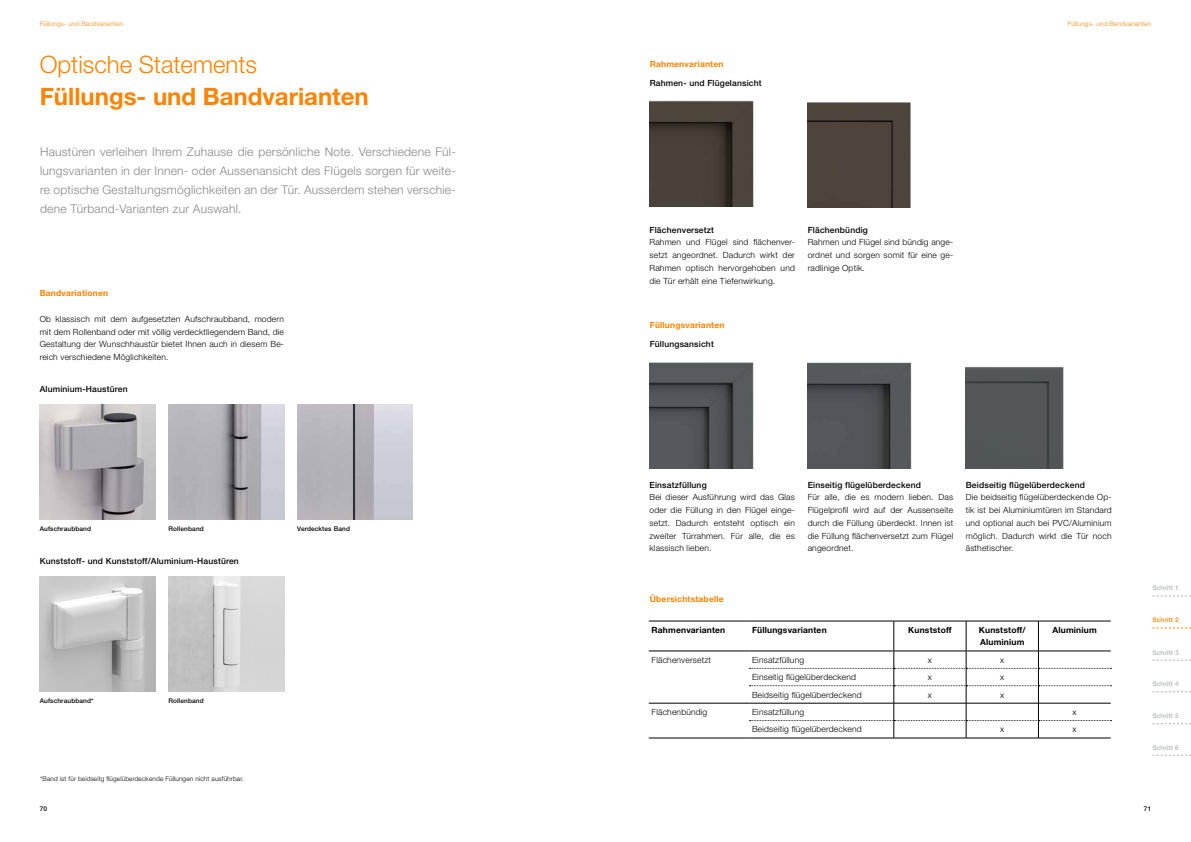
<style>
.page{position:relative;width:1191px;height:842px;background:#fff}
.page>*{position:absolute;margin:0;border:0;box-sizing:border-box;transform-origin:0 0}
.t1{font:700 24px "Helvetica Neue LT Std";color:#ff8300}
.t2{font:300 24px "Helvetica Neue LT Std";color:#ff8300}
.t3{font:300 12px/19.1px "Helvetica Neue LT Std";letter-spacing:.02em;color:#87888a;text-align:justify}
.t4{font:300 8.5px/12.8px "Helvetica Neue LT Std";letter-spacing:.02em;color:#000;text-align:justify}
.t5{font:500 8.5px "Helvetica Neue LT Std";letter-spacing:.02em;color:#000}
.t6{font:700 8.5px/12.5px "Helvetica Neue LT Std";letter-spacing:.02em;color:#000}
.t7{font:700 8.5px "Helvetica Neue LT Std";letter-spacing:.02em;color:#ff8300}
.t8{font:500 6.5px "Helvetica Neue LT Std";letter-spacing:.02em;color:#000}
.t9{font:300 6.5px "Helvetica Neue LT Std";letter-spacing:.02em;color:#000}
.t10{font:300 6.5px "Helvetica Neue LT Std";letter-spacing:.02em;color:#ff8300}
.t11{font:500 6.5px "Helvetica Neue LT Std";letter-spacing:.02em;color:#b1b3b4}
.t12{font:500 6.5px "Helvetica Neue LT Std";letter-spacing:.02em;color:#ff8300}
</style>
<div class="page">
<img style="left:649px;top:100px;width:105px;height:107px">
<img style="left:965px;top:366px;width:99px;height:102px">
<div style="left:807px;top:102px;width:104px;height:105px;background:#4d443d"></div>
<img style="left:649px;top:362px;width:105px;height:106px">
<img style="left:807px;top:362px;width:105px;height:106px">
<img style="left:168px;top:405px;width:116px;height:114px">
<img style="left:168px;top:577px;width:116px;height:115px">
<img style="left:40px;top:405px;width:116px;height:114px">
<img style="left:40px;top:577px;width:116px;height:115px">
<img style="left:297px;top:405px;width:116px;height:114px">
<hr style="left:966px;top:621px;width:1px;height:30px;background:#000">
<hr style="left:1038px;top:621px;width:1px;height:30px;background:#000">
<hr style="left:893px;top:621px;width:1px;height:30px;background:#000">
<svg style="left:749px;top:651px;width:362px;height:87px"></svg>
<hr style="left:749px;top:651px;width:144px;height:1px;background:#000">
<hr style="left:893px;top:651px;width:73px;height:1px;background:#000">
<hr style="left:966px;top:651px;width:72px;height:1px;background:#000">
<hr style="left:1038px;top:651px;width:72px;height:1px;background:#000">
<hr style="left:649px;top:651px;width:100px;height:1px;background:#000">
<hr style="left:649px;top:621px;width:100px;height:1px;background:#000">
<hr style="left:749px;top:621px;width:144px;height:1px;background:#000">
<hr style="left:893px;top:621px;width:73px;height:1px;background:#000">
<hr style="left:966px;top:621px;width:72px;height:1px;background:#000">
<hr style="left:1038px;top:621px;width:72px;height:1px;background:#000">
<hr style="left:649px;top:703px;width:100px;height:1px;background:#000">
<hr style="left:649px;top:738px;width:100px;height:1px;background:#000">
<hr style="left:749px;top:703px;width:144px;height:1px;background:#000">
<hr style="left:893px;top:703px;width:73px;height:1px;background:#000">
<hr style="left:966px;top:703px;width:72px;height:1px;background:#000">
<hr style="left:1038px;top:703px;width:72px;height:1px;background:#000">
<hr style="left:749px;top:738px;width:144px;height:1px;background:#000">
<hr style="left:893px;top:738px;width:73px;height:1px;background:#000">
<hr style="left:966px;top:738px;width:72px;height:1px;background:#000">
<hr style="left:1038px;top:738px;width:72px;height:1px;background:#000">
<svg style="left:1152px;top:596px;width:39px;height:1px"></svg>
<svg style="left:1152px;top:628px;width:39px;height:1px"></svg>
<svg style="left:1152px;top:660px;width:39px;height:1px"></svg>
<svg style="left:1152px;top:691px;width:39px;height:1px"></svg>
<svg style="left:1152px;top:723px;width:39px;height:1px"></svg>
<svg style="left:1152px;top:755px;width:39px;height:1px"></svg>
<p class="t10" style="left:40px;top:20px;width:85px">Füllungs- und Bandvarianten</p>
<p class="t10" style="left:1067px;top:20px;width:85px">Füllungs- und Bandvarianten</p>
<h1 class="t2" style="left:40px;top:50px;width:219px">Optische Statements</h1>
<h1 class="t1" style="left:40px;top:81px;width:330px">Füllungs- und Bandvarianten</h1>
<p class="t3" style="left:40px;top:142px;width:417px">Haustüren verleihen Ihrem Zuhause die persönliche Note. Verschiedene Fül&shy;lungsvarianten in der Innen- oder Aussenansicht des Flügels sorgen für weite&shy;re optische Gestaltungsmöglichkeiten an der Tür. Ausserdem stehen verschie&shy;dene Türband-Varianten zur Auswahl.</p>
<p class="t7" style="left:650px;top:58px;width:75px">Rahmenvarianten</p>
<p class="t5" style="left:649px;top:78px;width:113px">Rahmen- und Flügelansicht</p>
<p class="t7" style="left:40px;top:288px;width:70px">Bandvariationen</p>
<p class="t4" style="left:40px;top:312px;width:246px">Ob klassisch mit dem aufgesetzten Aufschraubband, modern mit dem Rollenband oder mit völlig verdecktliegendem Band, die Gestaltung der Wunschhaustür bietet Ihnen auch in diesem Be&shy;reich verschiedene Möglichkeiten.</p>
<p class="t5" style="left:40px;top:384px;width:89px">Aluminium-Haustüren</p>
<p class="t8" style="left:40px;top:525px;width:53px">Aufschraubband</p>
<p class="t8" style="left:168px;top:525px;width:37px">Rollenband</p>
<p class="t5" style="left:40px;top:556px;width:201px">Kunststoff- und Kunststoff/Aluminium-Haustüren</p>
<p class="t8" style="left:40px;top:696px;width:55px">Aufschraubband*</p>
<p class="t8" style="left:168px;top:696px;width:37px">Rollenband</p>
<p class="t9" style="left:40px;top:775px;width:205px">*Band ist für beidseitg flügelüberdeckende Füllungen nicht ausführbar.</p>
<p class="t8" style="left:297px;top:524px;width:54px">Verdecktes Band</p>
<p class="t5" style="left:649px;top:224px;width:66px">Flächenversetzt</p>
<p class="t4" style="left:649px;top:236px;width:147px">Rahmen und Flügel sind flächenver&shy;setzt angeordnet. Dadurch wirkt der Rahmen optisch hervorgehoben und die Tür erhält eine Tiefenwirkung.</p>
<p class="t5" style="left:807px;top:224px;width:62px">Flächenbündig</p>
<p class="t4" style="left:807px;top:236px;width:147px">Rahmen und Flügel sind bündig ange&shy;ordnet und sorgen somit für eine ge&shy;radlinige Optik.</p>
<p class="t7" style="left:650px;top:320px;width:76px">Füllungsvarianten</p>
<p class="t5" style="left:649px;top:339px;width:66px">Füllungsansicht</p>
<p class="t5" style="left:649px;top:479px;width:59px">Einsatzfüllung</p>
<p class="t4" style="left:649px;top:491px;width:147px">Bei dieser Ausführung wird das Glas oder die Füllung in den Flügel einge&shy;setzt. Dadurch entsteht optisch ein zweiter Türrahmen. Für alle, die es klassisch lieben.</p>
<p class="t5" style="left:807px;top:479px;width:115px">Einseitig flügelüberdeckend</p>
<p class="t4" style="left:807px;top:491px;width:147px">Für alle, die es modern lieben. Das Flügelprofil wird auf der Aussenseite durch die Füllung überdeckt. Innen ist die Füllung flächenversetzt zum Flügel angeordnet.</p>
<p class="t5" style="left:965px;top:479px;width:121px">Beidseitig flügelüberdeckend</p>
<p class="t4" style="left:965px;top:491px;width:147px">Die beidseitig flügelüberdeckende Op&shy;tik ist bei Aluminiumtüren im Standard und optional auch bei PVC/Aluminium möglich. Dadurch wirkt die Tür noch ästhetischer.</p>
<p class="t7" style="left:650px;top:594px;width:75px">Übersichtstabelle</p>
<p class="t6" style="left:651px;top:623px;width:75px">Rahmenvarianten</p>
<p class="t6" style="left:752px;top:623px;width:76px">Füllungsvarianten</p>
<p class="t6" style="left:908px;top:623px;width:45px">Kunststoff</p>
<p class="t6" style="left:978px;top:623px;width:48px">Kunststoff/<br>Aluminium</p>
<p class="t6" style="left:1052px;top:623px;width:46px">Aluminium</p>
<p class="t4" style="left:651px;top:653px;width:61px">Flächenversetzt</p>
<p class="t4" style="left:752px;top:653px;width:54px">Einsatzfüllung</p>
<p class="t4" style="left:928px;top:653px;width:6px">x</p>
<p class="t4" style="left:1000px;top:653px;width:6px">x</p>
<p class="t4" style="left:752px;top:670px;width:106px">Einseitig flügelüberdeckend</p>
<p class="t4" style="left:928px;top:670px;width:6px">x</p>
<p class="t4" style="left:1000px;top:670px;width:6px">x</p>
<p class="t4" style="left:752px;top:688px;width:111px">Beidseitig flügelüberdeckend</p>
<p class="t4" style="left:928px;top:688px;width:6px">x</p>
<p class="t4" style="left:1000px;top:688px;width:6px">x</p>
<p class="t4" style="left:651px;top:705px;width:57px">Flächenbündig</p>
<p class="t4" style="left:752px;top:705px;width:54px">Einsatzfüllung</p>
<p class="t4" style="left:1072px;top:705px;width:6px">x</p>
<p class="t4" style="left:752px;top:723px;width:111px">Beidseitig flügelüberdeckend</p>
<p class="t4" style="left:1000px;top:723px;width:6px">x</p>
<p class="t4" style="left:1072px;top:723px;width:6px">x</p>
<p class="t11" style="left:1152px;top:584px;width:28px">Schritt 1</p>
<p class="t12" style="left:1152px;top:616px;width:28px">Schritt 2</p>
<p class="t11" style="left:1152px;top:648px;width:28px">Schritt 3</p>
<p class="t11" style="left:1152px;top:680px;width:28px">Schritt 4</p>
<p class="t11" style="left:1152px;top:712px;width:28px">Schritt 5</p>
<p class="t11" style="left:1152px;top:743px;width:28px">Schritt 6</p>
<p class="t8" style="left:40px;top:805px;width:9px">70</p>
<p class="t8" style="left:1144px;top:805px;width:9px">71</p>
</div>
